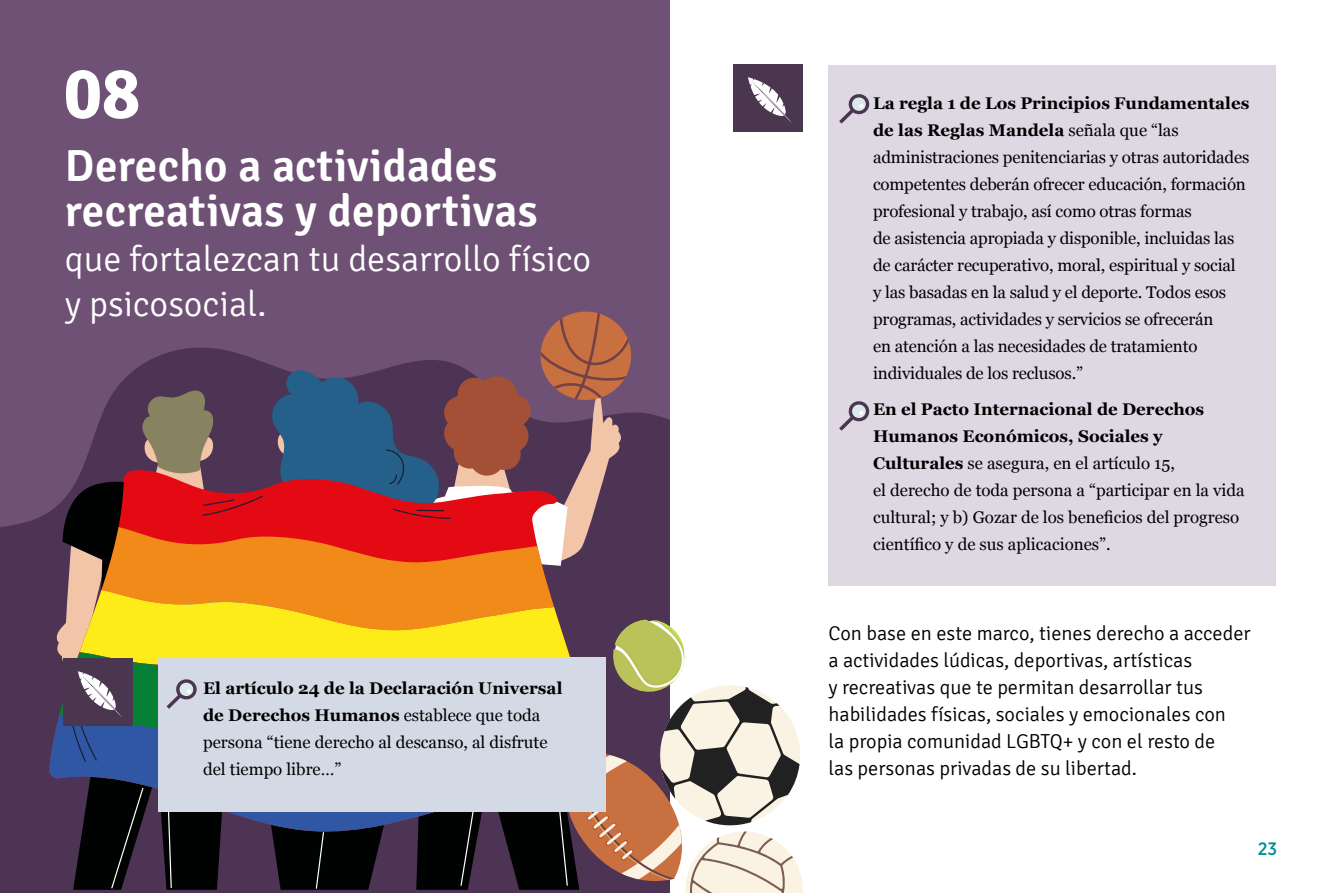
<style>
.page{position:relative;width:1340px;height:893px;background:#fff}
.page>*{position:absolute;margin:0;border:0;box-sizing:border-box;transform-origin:0 0}
.t1{font:700 72px "Signika";color:#fff}
.t2{font:600 45px/45px "Signika";letter-spacing:.01em;color:#fff}
.t3{font:300 36px/45px "Signika";color:#fff}
.t4{font:300 20.25px/27px "Signika";color:#000}
.t5{font:500 18px "Gotham Narrow";color:#009297}
.t6{font:16.88px/27px "Georgia";letter-spacing:-.01em;color:#000}
.s1{font-weight:700}
</style>
<div class="page">
<div style="left:0;top:0;width:670px;height:893px;background:#6e5175"></div>
<div style="left:0;top:512px;width:57px;height:381px;background:#4d3354"></div>
<div style="left:828px;top:65px;width:448px;height:521px;background:#ded8e2"></div>
<div style="left:733px;top:64px;width:70px;height:67px;background:#4b364f"></div>
<svg style="left:748px;top:77px;width:44px;height:46px"></svg>
<svg style="left:839px;top:94px;width:31px;height:30px"></svg>
<svg style="left:839px;top:401px;width:31px;height:30px"></svg>
<svg style="left:57px;top:311px;width:746px;height:582px"></svg>
<h1 class="t1" style="left:64px;top:50px;width:78px">08</h1>
<h2 class="t2" style="left:65px;top:144px;width:474px">Derecho a actividades recreativas y deportivas</h2>
<h3 class="t3" style="left:65px;top:237px;width:528px">que fortalezcan tu desarrollo físico y psicosocial.</h3>
<p class="t6" style="left:203px;top:674px;width:361px"><span class="s1">El artículo 24 de la Declaración Universal de Derechos Humanos</span> establece que toda persona “tiene derecho al descanso, al disfrute del tiempo libre…”</p>
<p class="t6" style="left:873px;top:89px;width:378px"><span class="s1">La regla 1 de Los Principios Fundamentales de las Reglas Mandela</span> señala que “las administraciones penitenciarias y otras autoridades competentes deberán ofrecer educación, formación profesional y trabajo, así como otras formas<br>de asistencia apropiada y disponible, incluidas las de carácter recuperativo, moral, espiritual y social<br>y las basadas en la salud y el deporte. Todos esos programas, actividades y servicios se ofrecerán<br>en atención a las necesidades de tratamiento individuales de los reclusos.”</p>
<p class="t6" style="left:873px;top:395px;width:373px"><span class="s1">En el Pacto Internacional de Derechos Humanos Económicos, Sociales y Culturales</span> se asegura, en el artículo 15,<br>el derecho de toda persona a “participar en la vida cultural; y b) Gozar de los beneficios del progreso científico y de sus aplicaciones”.</p>
<p class="t4" style="left:828px;top:620px;width:424px">Con base en este marco, tienes derecho a acceder a actividades lúdicas, deportivas, artísticas<br>y recreativas que te permitan desarrollar tus habilidades físicas, sociales y emocionales con<br>la propia comunidad LGBTQ+ y con el resto de<br>las personas privadas de su libertad.</p>
<p class="t5" style="left:1257px;top:837px;width:21px">23</p>
</div>
